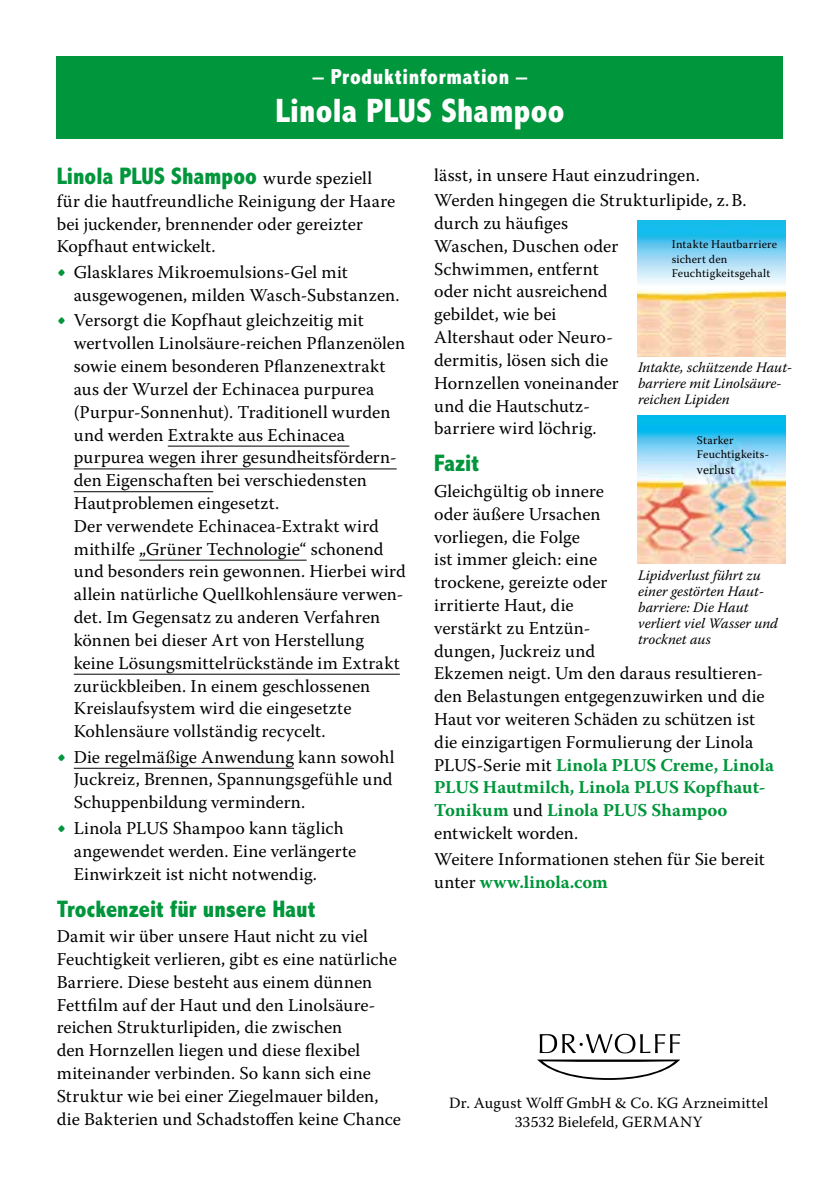
<style>
.page{position:relative;width:840px;height:1191px;background:#fff}
.page>*{position:absolute;margin:0;border:0;box-sizing:border-box;transform-origin:0 0}
.t1{font:800 condensed 34px "Abadi MT Pro";letter-spacing:.01em;color:#fff}
.t2{font:800 condensed 24px "Abadi MT Pro";color:#00963b}
.t3{font:800 condensed 22px "Abadi MT Pro";letter-spacing:.03em;color:#fff}
.t4{font:18px/22.8px "Warnock Pro";letter-spacing:.005em;color:#000}
.t5{font:15.6px/18.8px "Warnock Pro";letter-spacing:.01em;color:#000;text-align:center}
.t6{font:italic 14.4px/16px "Warnock Pro";color:#000}
.t7{font:13px "Warnock Pro";letter-spacing:.01em;color:#000}
.t8{font:11.6px/14.4px "Warnock Pro";letter-spacing:.015em;color:#000}
.s1{font-weight:700;color:#00963b}
.s2{font-family:"Warnock Pro";font-weight:400;font-stretch:normal;font-size:18px;color:#000}
.s3{font-size:24px;color:#00963b}
</style>
<div class="page">
<hr style="left:168px;top:446px;width:181px;height:1px;background:#000">
<hr style="left:74px;top:468px;width:322px;height:1px;background:#000">
<hr style="left:74px;top:491px;width:139px;height:1px;background:#000">
<hr style="left:139px;top:560px;width:167px;height:1px;background:#000">
<hr style="left:74px;top:674px;width:325px;height:1px;background:#000">
<hr style="left:74px;top:768px;width:220px;height:1px;background:#000">
<div style="left:57px;top:57px;width:725px;height:82px;background:#00963b"></div>
<img style="left:637px;top:221px;width:148px;height:135px">
<img style="left:637px;top:416px;width:148px;height:148px">
<svg style="left:539px;top:1034px;width:17px;height:19px"></svg>
<svg style="left:562px;top:1033px;width:117px;height:20px"></svg>
<svg style="left:537px;top:1059px;width:142px;height:21px"></svg>
<p class="t3" style="left:313px;top:64px;width:215px">– Produktinformation –</p>
<h1 class="t1" style="left:275px;top:92px;width:290px">Linola PLUS Shampoo</h1>
<p class="t4" style="left:434px;top:161px;width:314px;line-height:25.6px">lässt, in unsere Haut einzudringen.<br>Werden hingegen die Strukturlipide, z.B.</p>
<p class="t4" style="left:434px;top:211px;width:186px">durch zu häufiges<br>Waschen, Duschen oder<br>Schwimmen, entfernt oder nicht ausreichend gebildet, wie bei<br>Altershaut oder Neuro&shy;dermitis, lösen sich die<br>Hornzellen voneinander und die Hautschutz&shy;barriere wird löchrig.</p>
<h2 class="t2" style="left:434px;top:450px;width:46px">Fazit</h2>
<p class="t4" style="left:434px;top:479px;width:341px">Gleichgültig ob innere<br>oder äußere Ursachen<br>vorliegen, die Folge<br>ist immer gleich: eine<br>trockene, gereizte oder<br>irritierte Haut, die<br>verstärkt zu Entzün-<br>dungen, Juckreiz und<br>Ekzemen neigt. Um den daraus resultieren&shy;den Belastungen entgegenzuwirken und die<br>Haut vor weiteren Schäden zu schützen ist die einzigartigen Formulierung der Linola<br>PLUS-Serie mit <span class="s1">Linola PLUS Creme, Linola<br>PLUS Hautmilch, Linola PLUS Kopfhaut-<br>Tonikum</span> und <span class="s1">Linola PLUS Shampoo </span>entwickelt worden.</p>
<p class="t4" style="left:434px;top:847px;width:332px">Weitere Informationen stehen für Sie bereit unter <span class="s1">www.linola.com</span></p>
<h2 class="t2" style="left:57px;top:163px;width:317px">Linola PLUS Shampoo <span class="s2">wurde speziell</span></h2>
<p class="t4" style="left:57px;top:189px;width:340px">für die hautfreundliche Reinigung der Haare bei juckender, brennender oder gereizter<br>Kopfhaut entwickelt.</p>
<p class="t4" style="left:74px;top:260px;width:327px;text-indent:-17px"><span class="s3">•</span> Glasklares Mikroemulsions-Gel mit ausgewogenen, milden Wasch-Substanzen.</p>
<p class="t4" style="left:74px;top:309px;width:333px;text-indent:-17px"><span class="s3">•</span> Versorgt die Kopfhaut gleichzeitig mit wertvollen Linolsäure-reichen Pflanzenölen sowie einem besonderen Pflanzenextrakt aus der Wurzel der Echinacea purpurea (Purpur-Sonnenhut). Traditionell wurden und werden Extrakte aus Echinacea purpurea wegen ihrer gesundheitsfördern&shy;den Eigenschaften bei verschiedensten Hautproblemen eingesetzt.<br>Der verwendete Echinacea-Extrakt wird mithilfe „Grüner Technologie“ schonend und besonders rein gewonnen. Hierbei wird allein natürliche Quellkohlensäure verwen&shy;det. Im Gegensatz zu anderen Verfahren können bei dieser Art von Herstellung keine Lösungsmittelrückstände im Extrakt zurückbleiben. In einem geschlossenen Kreislaufsystem wird die eingesetzte Kohlensäure vollständig recycelt.</p>
<p class="t4" style="left:74px;top:745px;width:322px;text-indent:-17px"><span class="s3">•</span> Die regelmäßige Anwendung kann sowohl<br>Juckreiz, Brennen, Spannungsgefühle und<br>Schuppenbildung vermindern.</p>
<p class="t4" style="left:74px;top:816px;width:284px;text-indent:-17px"><span class="s3">•</span> Linola PLUS Shampoo kann täglich angewendet werden. Eine verlängerte<br>Einwirkzeit ist nicht notwendig.</p>
<h2 class="t2" style="left:57px;top:895px;width:260px">Trockenzeit für unsere Haut</h2>
<p class="t4" style="left:57px;top:924px;width:346px">Damit wir über unsere Haut nicht zu viel Feuchtigkeit verlieren, gibt es eine natürliche Barriere. Diese besteht aus einem dünnen Fettfilm auf der Haut und den Linolsäure&shy;reichen Strukturlipiden, die zwischen<br>den Hornzellen liegen und diese flexibel miteinander verbinden. So kann sich eine Struktur wie bei einer Ziegelmauer bilden, die Bakterien und Schadstoffen keine Chance</p>
<p class="t8" style="left:671px;top:237px;width:107px">Intakte Hautbarriere sichert den<br>Feuchtigkeitsgehalt</p>
<p class="t6" style="left:637px;top:359px;width:156px">Intakte, schützende Haut&shy;barriere mit Linolsäure&shy;reichen Lipiden</p>
<p class="t8" style="left:696px;top:433px;width:74px">Starker<br>Feuchtigkeits-</p>
<p class="t7" style="left:696px;top:462px;width:39px">verlust</p>
<p class="t6" style="left:637px;top:566px;width:141px">Lipidverlust führt zu einer gestörten Haut&shy;barriere: Die Haut verliert viel Wasser und trocknet aus</p>
<p class="t5" style="left:449px;top:1093px;width:320px">Dr. August Wolff GmbH &amp; Co. KG Arzneimittel<br>33532 Bielefeld, GERMANY</p>
</div>
